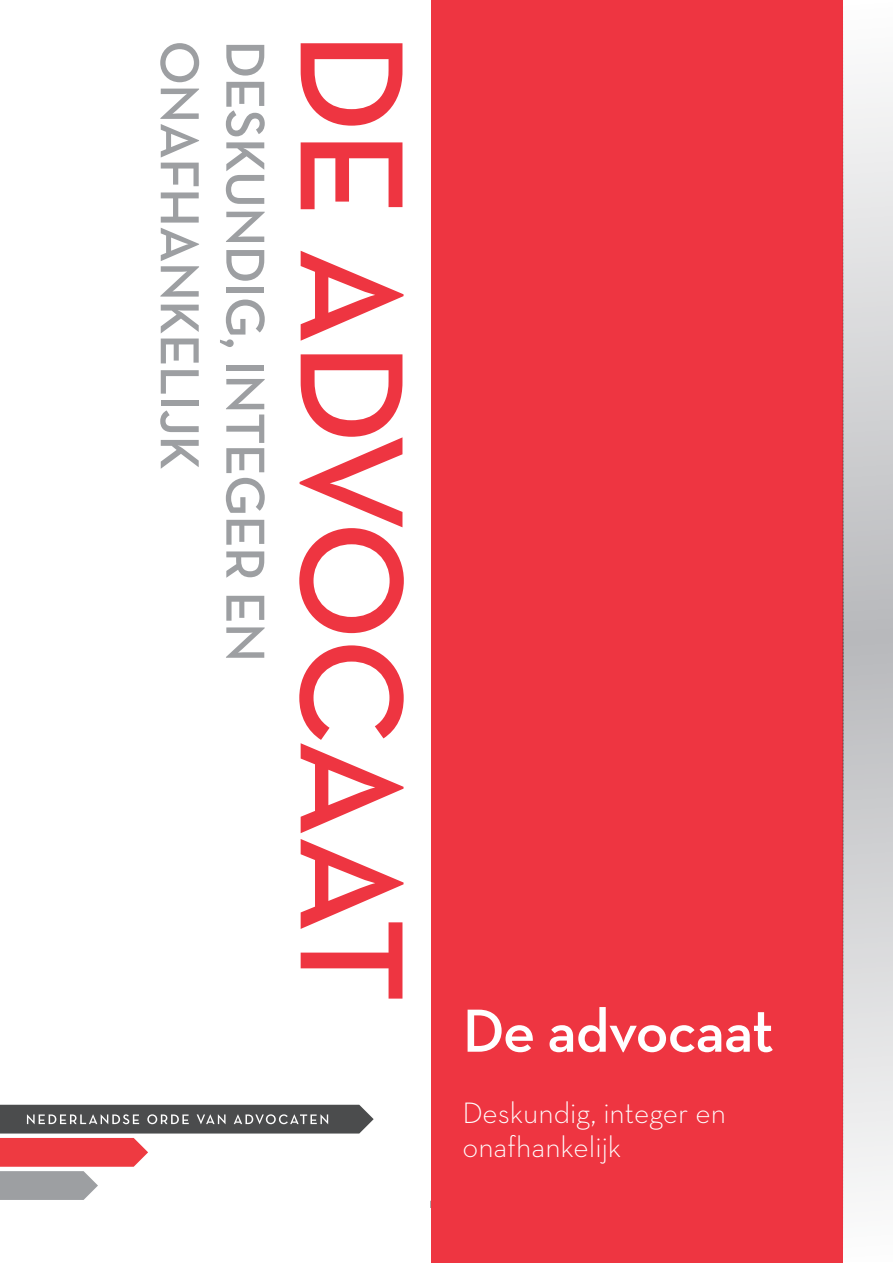
<style>
.page{position:relative;width:893px;height:1263px;background:#fff}
.page>*{position:absolute;margin:0;border:0;box-sizing:border-box;transform-origin:0 0}
.t1{font:600 149.7px "Neutra Text";letter-spacing:-.035em;color:#ee3541}
.t2{font:600 61.95px "Neutra Text";letter-spacing:-.02em;color:#fff}
.t3{font:600 55.8px "Neutra Text";letter-spacing:-.02em;color:#9d9fa2}
.t4{font:300 30px/33.9px "Neutra Text";color:#fff}
</style>
<div class="page">
<div style="left:431px;top:0;width:412px;height:1263px;background:#ee3541"></div>
<svg style="left:0;top:1105px;width:374px;height:95px"></svg>
<svg style="left:854px;top:87px;width:39px;height:1101px;background:#d6d6d8"></svg>
<svg style="left:842px;top:31px;width:12px;height:1200px"></svg>
<p class="t3" style="left:214px;top:40px;width:431px;rotate:90deg">ONAFHANKELIJK</p>
<p class="t3" style="left:280px;top:40px;width:623px;rotate:90deg">DESKUNDIG, INTEGER EN</p>
<p class="t1" style="left:443px;top:31px;width:974px;rotate:90deg">DE ADVOCAAT</p>
<p class="t2" style="left:462px;top:992px;width:313px">De advocaat</p>
<p class="t4" style="left:462px;top:1095px;width:265px">Deskundig, integer en onafhankelijk</p>
</div>
